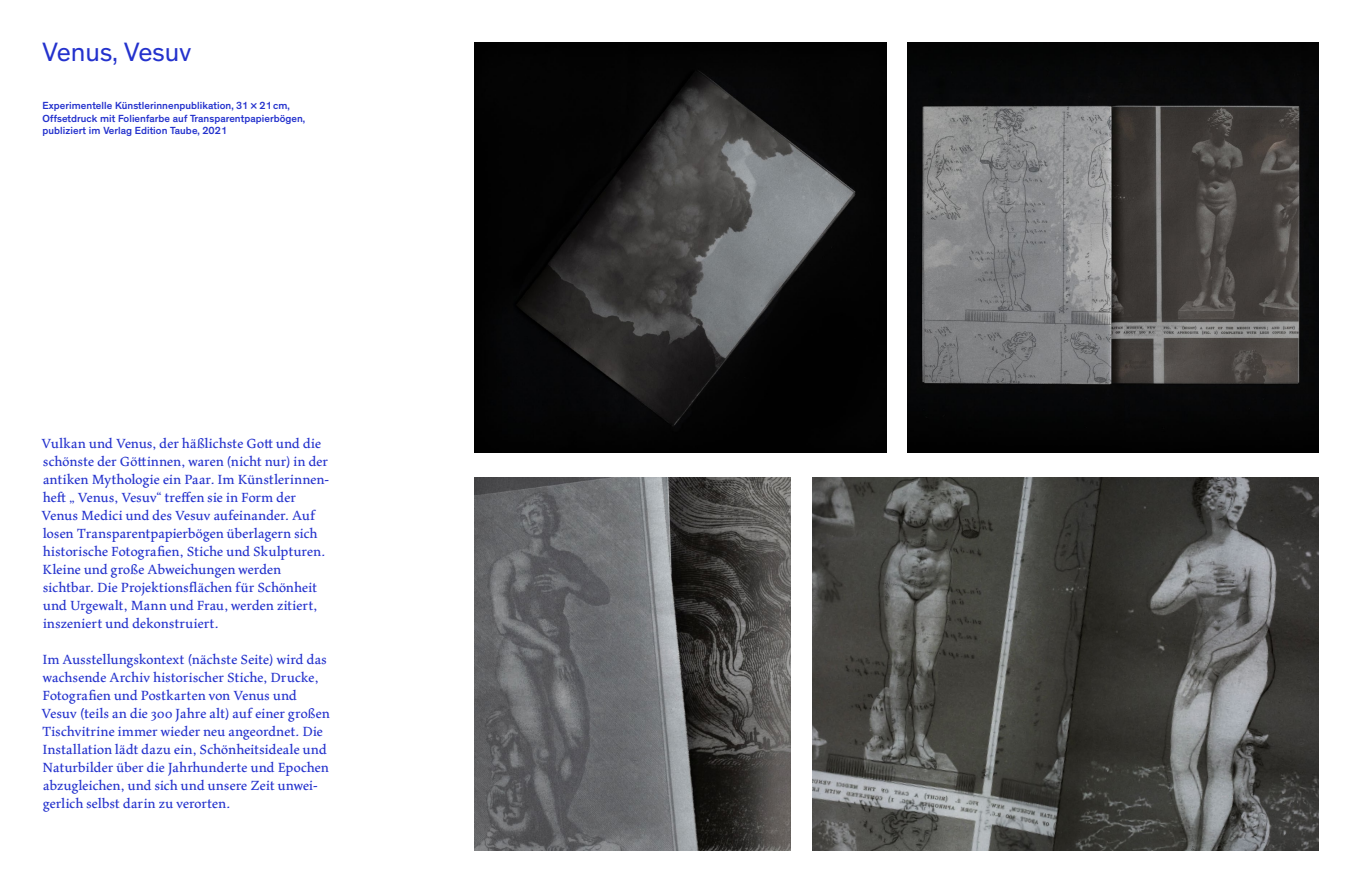
<style>
.page{position:relative;width:1361px;height:893px;background:#fff}
.page>*{position:absolute;margin:0;border:0;box-sizing:border-box;transform-origin:0 0}
.t1{font:27px "Theinhardt";color:#2432cd}
.t2{font:15px/18px "Maiola Bk";letter-spacing:.005em;color:#2432cd}
.t3{font:500 10.5px/12.6px "Theinhardt";letter-spacing:.005em;color:#2432cd}
</style>
<div class="page">
<img style="left:812px;top:478px;width:506px;height:372px">
<img style="left:475px;top:43px;width:411px;height:410px">
<img style="left:475px;top:478px;width:316px;height:372px">
<img style="left:907px;top:43px;width:411px;height:410px">
<h1 class="t1" style="left:43px;top:36px;width:150px">Venus, Vesuv</h1>
<p class="t3" style="left:43px;top:100px;width:264px">Experimentelle Künstlerinnenpublikation, 31×21cm,<br>Offsetdruck mit Folienfarbe auf Transparentpapierbögen, publiziert im Verlag Edition Taube, 2021</p>
<p class="t2" style="left:41px;top:434px;width:289px">Vulkan und Venus, der häßlichste Gott und die schönste der Göttinnen, waren (nicht nur) in der antiken Mythologie ein Paar. Im Künstlerinnen&shy;heft „ Venus, Vesuv“ treffen sie in Form der Venus Medici und des Vesuv aufeinander. Auf losen Transparentpapierbögen überlagern sich historische Fotografien, Stiche und Skulpturen.<br>Kleine und große Abweichungen werden sichtbar. Die Projektionsflächen für Schönheit und Urgewalt, Mann und Frau, werden zitiert, inszeniert und dekonstruiert.</p>
<p class="t2" style="left:41px;top:650px;width:290px">Im Ausstellungskontext (nächste Seite) wird das wachsende Archiv historischer Stiche, Drucke, Fotografien und Postkarten von Venus und Vesuv (teils an die 300 Jahre alt) auf einer großen Tischvitrine immer wieder neu angeordnet. Die Installation lädt dazu ein, Schönheitsideale und Naturbilder über die Jahrhunderte und Epochen abzugleichen, und sich und unsere Zeit unwei&shy;gerlich selbst darin zu verorten.</p>
</div>
